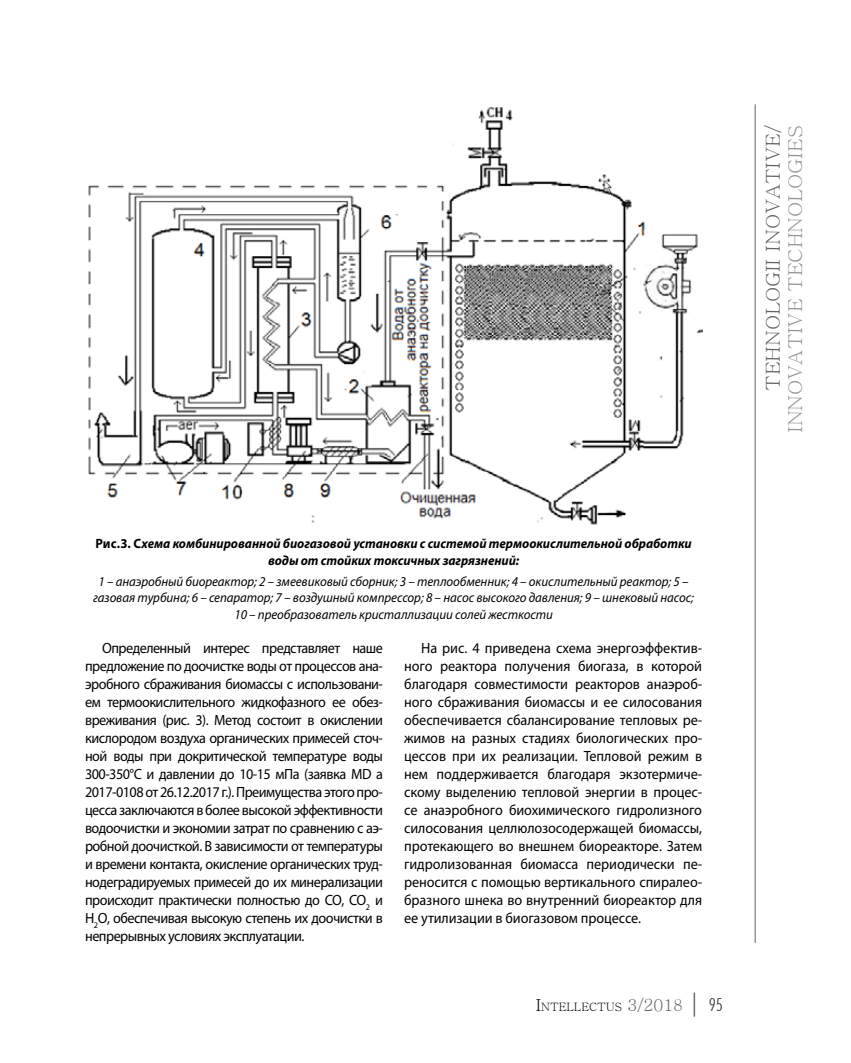
<style>
.page{position:relative;width:851px;height:1063px;background:#fff}
.page>*{position:absolute;margin:0;border:0;box-sizing:border-box;transform-origin:0 0}
.t1{font:19.2px "Batang";color:#939598;scale:1.06 1}
.t2{font:19.2px "Batang";color:#636466;scale:1.06 1}
.t3{font:14.85px/18px "Myriad Pro";letter-spacing:-.03em;color:#000;text-align:justify;scale:.94 1}
.t4{font:italic 13.5px/16.5px "Myriad Pro";color:#000;text-align:center;scale:.94 1}
.t5{font:italic 700 13.5px/16.5px "Myriad Pro";color:#000;text-align:center;scale:.94 1}
.t6{font:11.55px "Batang";color:#000}
.s1{font-style:normal}
.s2{font-size:16.5px}
.s3{font-size:16.5px;color:#636466}
.s4{font-family:"Futura AT Light";font-stretch:condensed;font-size:24px;color:#414042}
.s5{font-family:"Futura AT Light";font-stretch:condensed;font-size:18px;color:#414042}
</style>
<div class="page">
<hr style="left:754px;top:104px;width:1px;height:839px;background:#636466">
<img style="left:88px;top:107px;width:614px;height:418px">
<p class="t2" style="left:763px;top:391px;width:252px;rotate:-90deg">tehnologii inovative/</p>
<p class="t1" style="left:785px;top:433px;width:292px;rotate:-90deg">innovative technologies</p>
<p class="t5" style="left:95px;top:536px;width:636px"><span class="s1">Рис.3. С</span>хема комбинированной биогазовой установки с системой термоокислительной обработки воды от стойких токсичных загрязнений:</p>
<p class="t4" style="left:93px;top:573px;width:640px">1 – анаэробный биореактор; 2 – змеевиковый сборник; 3 – теплообменник; 4 – окислительный реактор; 5 – газовая турбина; 6 – сепаратор; 7 – воздушный компрессор; 8 – насос высокого давления; 9 – шнековый насос;<br>10 – преобразователь кристаллизации солей жесткости</p>
<p class="t3" style="left:85px;top:639px;width:319px;text-indent:17px">Определенный интерес представляет наше предложение по доочистке воды от процессов ана&shy;эробного сбраживания биомассы с использовани&shy;ем термоокислительного жидкофазного ее обез&shy;вреживания (рис. 3). Метод состоит в окислении кислородом воздуха органических примесей сточ&shy;ной воды при докритической температуре воды 300-350°С и давлении до 10-15 мПа (заявка MD а 2017-0108 от 26.12.2017 г.). Преимущества этого про&shy;цесса заключаются в более высокой эффективности водоочистки и экономии затрат по сравнению с аэ&shy;робной доочисткой. В зависимости от температуры и времени контакта, окисление органических труд&shy;нодеградируемых примесей до их минерализации происходит практически полностью до СО, СО<sub>2</sub> и Н<sub>2</sub>О, обеспечивая высокую степень их доочистки в непрерывных условиях эксплуатации.</p>
<p class="t3" style="left:404px;top:639px;width:319px;text-indent:17px">На рис. 4 приведена схема энергоэффектив&shy;ного реактора получения биогаза, в которой благодаря совместимости реакторов анаэроб&shy;ного сбраживания биомассы и ее силосования обеспечивается сбалансирование тепловых ре&shy;жимов на разных стадиях биологических про&shy;цессов при их реализации. Тепловой режим в нем поддерживается благодаря экзотермиче&shy;скому выделению тепловой энергии в процес&shy;се анаэробного биохимического гидролизного силосования целлюлозосодержащей биомассы, протекающего во внешнем биореакторе. Затем гидролизованная биомасса периодически пе&shy;реносится с помощью вертикального спиралео&shy;бразного шнека во внутренний биореактор для ее утилизации в биогазовом процессе.</p>
<p class="t6" style="left:535px;top:1001px;width:188px"><span class="s2">I</span>NTELLECTUS <span class="s3">3/2018</span> <span class="s4">|</span> <span class="s5">95</span></p>
</div>
